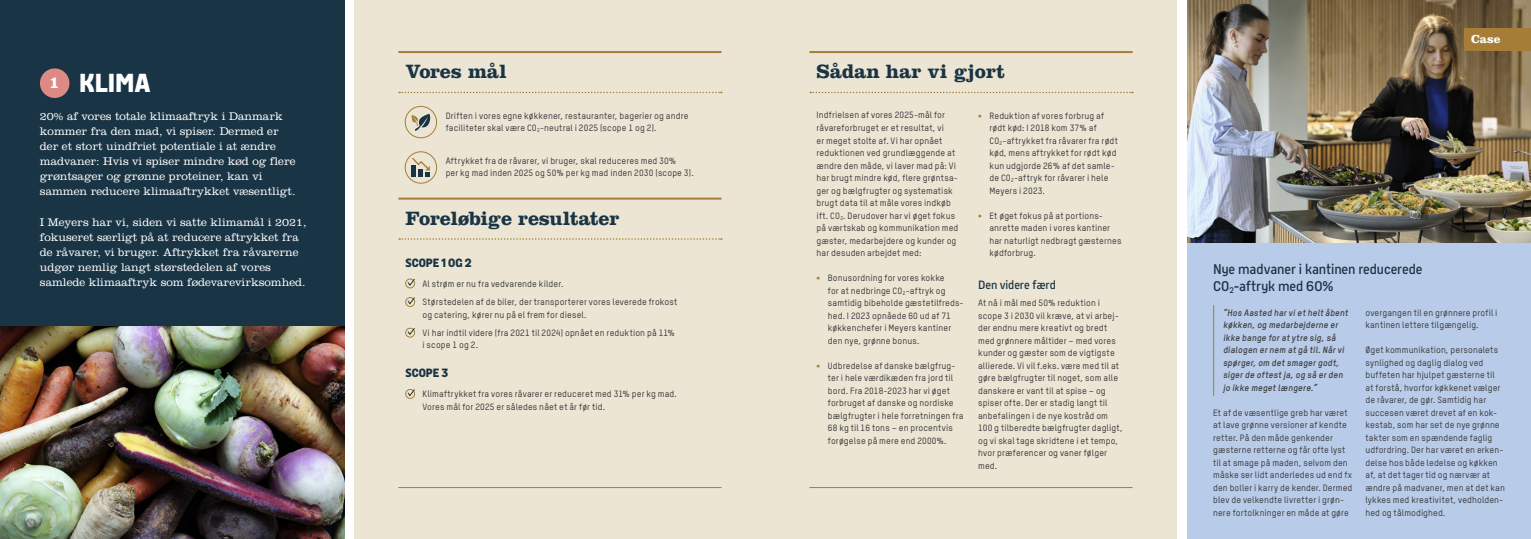
<style>
.page{position:relative;width:1531px;height:539px;background:#fff}
.page>*{position:absolute;margin:0;border:0;box-sizing:border-box;transform-origin:0 0}
.t1{font:700 26px "Meyer Grand";color:#fff}
.t2{font:700 20px "Clarendon";letter-spacing:-.01em;color:#193444}
.t3{font:300 14px/17.4px "Meyer Grand";letter-spacing:-.005em;color:#193444}
.t4{font:700 12px "Meyer Grand";color:#193444}
.t5{font:300 12px "Meyer Grand";letter-spacing:-.01em;color:#193444}
.t6{font:700 12px "Clarendon";color:#fff}
.t7{font:300 11.5px/15px "Clarendon";color:#fff}
.t8{font:500 9px/12.5px "TSTARPRO";letter-spacing:.015em;color:#3e3e3f}
.t9{font:700 9px/12.5px "TSTARPRO";color:#3e3e3f}
.s1{font-family:"Meyer Grand";font-weight:700;color:#a67d36}
</style>
<div class="page">
<div style="left:354px;top:0;width:411px;height:539px;background:#ece5d4"></div>
<div style="left:765px;top:0;width:411px;height:539px;background:#ece5d4"></div>
<div style="left:1188px;top:149px;width:343px;height:390px;background:#b8cbe8"></div>
<img style="left:1188px;top:0;width:343px;height:243px">
<div style="left:0;top:0;width:344px;height:527px;background:#193444"></div>
<svg style="left:399px;top:92px;width:323px;height:1px"></svg>
<hr style="left:398px;top:51px;width:323px;height:2px;background:#a67d36">
<hr style="left:398px;top:487px;width:323px;height:1px;background:#a67d36">
<svg style="left:810px;top:92px;width:323px;height:1px"></svg>
<hr style="left:809px;top:51px;width:323px;height:2px;background:#a67d36">
<hr style="left:809px;top:487px;width:323px;height:1px;background:#a67d36">
<div style="left:40px;top:68px;width:29px;height:30px;background:#dd8a85;border-radius:50%"></div>
<svg style="left:399px;top:238px;width:323px;height:2px"></svg>
<img style="left:0;top:326px;width:344px;height:213px">
<div style="left:405px;top:279px;width:10px;height:9px;border:1px solid #a67d36;border-radius:50%"></div>
<svg style="left:406px;top:278px;width:10px;height:9px"></svg>
<div style="left:405px;top:297px;width:10px;height:10px;border:1px solid #a67d36;border-radius:50%"></div>
<svg style="left:406px;top:297px;width:10px;height:8px"></svg>
<div style="left:405px;top:328px;width:10px;height:9px;border:1px solid #a67d36;border-radius:50%"></div>
<svg style="left:406px;top:327px;width:10px;height:9px"></svg>
<div style="left:405px;top:389px;width:10px;height:9px;border:1px solid #a67d36;border-radius:50%"></div>
<svg style="left:406px;top:389px;width:10px;height:8px"></svg>
<div style="left:405px;top:106px;width:32px;height:32px;border:1px solid #a67d36;border-radius:50%"></div>
<svg style="left:411px;top:114px;width:21px;height:22px"></svg>
<div style="left:405px;top:151px;width:32px;height:32px;border:1px solid #a67d36;border-radius:50%"></div>
<div style="left:411px;top:165px;width:5px;height:12px;background:#193444"></div>
<svg style="left:412px;top:158px;width:18px;height:19px"></svg>
<hr style="left:398px;top:197px;width:323px;height:2px;background:#a67d36">
<hr style="left:1213px;top:305px;width:1px;height:91px;background:#a67d36">
<div style="left:1464px;top:29px;width:67px;height:22px;background:#a67d36"></div>
<h1 class="t1" style="left:49px;top:66px;width:103px"><sup>1</sup> KLIMA</h1>
<p class="t7" style="left:40px;top:109px;width:257px">20% af vores totale klimaaftryk i Danmark kommer fra den mad, vi spiser. Dermed er der et stort uindfriet potentiale i at ændre madvaner: Hvis vi spiser mindre kød og flere grøntsager og grønne proteiner, kan vi sammen reducere klimaaftrykket væsentligt.</p>
<p class="t7" style="left:40px;top:214px;width:268px">I Meyers har vi, siden vi satte klimamål i 2021, fokuseret særligt på at reducere aftrykket fra de råvarer, vi bruger. Aftrykket fra råvarerne udgør nemlig langt størstedelen af vores samlede klimaaftryk som fødevarevirksomhed.</p>
<h2 class="t2" style="left:405px;top:59px;width:103px">Vores mål</h2>
<p class="t8" style="left:446px;top:109px;width:244px">Driften i vores egne køkkener, restauranter, bagerier og andre faciliteter skal være CO<sub>2</sub>-neutral i 2025 (scope 1 og 2).</p>
<p class="t8" style="left:446px;top:154px;width:250px">Aftrykket fra de råvarer, vi bruger, skal reduceres med 30%<br>per kg mad inden 2025 og 50% per kg mad inden 2030 (scope 3).</p>
<h2 class="t2" style="left:405px;top:206px;width:215px">Foreløbige resultater</h2>
<h3 class="t4" style="left:405px;top:254px;width:68px">SCOPE 1 OG 2</h3>
<p class="t8" style="left:422px;top:274px;width:257px;line-height:18.2px">Al strøm er nu fra vedvarende kilder.<br>Størstedelen af de biler, der transporterer vores leverede frokost</p>
<p class="t8" style="left:422px;top:305px;width:254px;line-height:18.2px">og catering, kører nu på el frem for diesel.<br>Vi har indtil videre (fra 2021 til 2024) opnået en reduktion på 11%</p>
<p class="t8" style="left:422px;top:339px;width:57px">i scope 1 og 2.</p>
<h3 class="t4" style="left:405px;top:364px;width:44px">SCOPE 3</h3>
<p class="t8" style="left:422px;top:387px;width:256px">Klimaftrykket fra vores råvarer er reduceret med 31% per kg mad.<br>Vores mål for 2025 er således nået et år før tid.</p>
<h2 class="t2" style="left:816px;top:59px;width:190px">Sådan har vi gjort</h2>
<p class="t8" style="left:816px;top:109px;width:143px">Indfrielsen af vores 2025-mål for råvareforbruget er et resultat, vi<br>er meget stolte af. Vi har opnået reduktionen ved grundlæggende at ændre den måde, vi laver mad på: Vi har brugt mindre kød, flere grøntsa&shy;ger og bælgfrugter og systematisk brugt data til at måle vores indkøb ift. CO<sub>2</sub>. Derudover har vi øget fokus på værtskab og kommunikation med gæster, medarbejdere og kunder og har desuden arbejdet med:</p>
<p class="t8" style="left:828px;top:271px;width:137px;text-indent:-11px"><span class="s1">•</span> Bonusordning for vores kokke<br>for at nedbringe CO<sub>2</sub>-aftryk og samtidig bibeholde gæstetilfreds&shy;hed. I 2023 opnåede 60 ud af 71 køkkenchefer i Meyers kantiner den nye, grønne bonus.</p>
<p class="t8" style="left:828px;top:359px;width:137px;text-indent:-11px"><span class="s1">•</span> Udbredelse af danske bælgfrug&shy;ter i hele værdikæden fra jord til bord. Fra 2018-2023 har vi øget forbruget af danske og nordiske bælgfrugter i hele forretningen fra<br>68 kg til 16 tons – en procentvis forøgelse på mere end 2000%.</p>
<p class="t8" style="left:989px;top:109px;width:130px;text-indent:-11px"><span class="s1">•</span> Reduktion af vores forbrug af rødt kød: I 2018 kom 37% af<br>CO<sub>2</sub>-aftrykket fra råvarer fra rødt kød, mens aftrykket for rødt kød kun udgjorde 26% af det samle&shy;de CO<sub>2</sub>-aftryk for råvarer i hele<br>Meyers i 2023.</p>
<p class="t8" style="left:989px;top:209px;width:134px;text-indent:-11px"><span class="s1">•</span> Et øget fokus på at portions&shy;anrette maden i vores kantiner har naturligt nedbragt gæsternes kødforbrug.</p>
<h3 class="t5" style="left:978px;top:276px;width:79px">Den videre færd</h3>
<p class="t8" style="left:978px;top:296px;width:146px">At nå i mål med 50% reduktion i scope 3 i 2030 vil kræve, at vi arbej&shy;der endnu mere kreativt og bredt med grønnere måltider – med vores kunder og gæster som de vigtigste allierede. Vi vil f.eks. være med til at gøre bælgfrugter til noget, som alle danskere er vant til at spise – og spiser ofte. Der er stadig langt til anbefalingen i de nye kostråd om<br>100 g tilberedte bælgfrugter dagligt, og vi skal tage skridtene i et tempo, hvor præferencer og vaner følger med.</p>
<h3 class="t6" style="left:1471px;top:32px;width:31px">Case</h3>
<h3 class="t3" style="left:1213px;top:260px;width:211px">Nye madvaner i kantinen reducerede<br>CO<sub>2</sub>-aftryk med 60%</h3>
<p class="t9" style="left:1223px;top:306px;width:128px">”Hos Aasted har viet helt åbent køkken, og medarbejderne er ikke bange for at ytre sig, så dialogen er nem at gå til.Når vi spørger, om det smager godt, siger de oftest ja, og så er den jo ikke meget længere.”</p>
<p class="t8" style="left:1213px;top:406px;width:141px">Et af de væsentlige greb har været at lave grønne versioner af kendte retter. På den måde genkender gæsterne retterne og får ofte lyst til at smage på maden, selvom den måske ser lidt anderledes ud end fx den boller i karry de kender. Dermed blev de velkendte livretter i grøn&shy;nere fortolkninger en måde at gøre</p>
<p class="t8" style="left:1365px;top:306px;width:134px">overgangen til en grønnere profil i kantinen lettere tilgængelig.</p>
<p class="t8" style="left:1365px;top:343px;width:141px">Øget kommunikation, personalets synlighed og daglig dialog ved buffeten har hjulpet gæsterne til at forstå, hvorfor køkkenet vælger de råvarer, de gør. Samtidig har succesen været drevet af en kok&shy;kestab, som har set de nye grønne takter som en spændende faglig udfordring. Der har været en erken&shy;delse hos både ledelse og køkken af, at det tager tid og nærvær at ændre på madvaner, men at det kan lykkes med kreativitet, vedholden&shy;hed og tålmodighed.</p>
</div>
